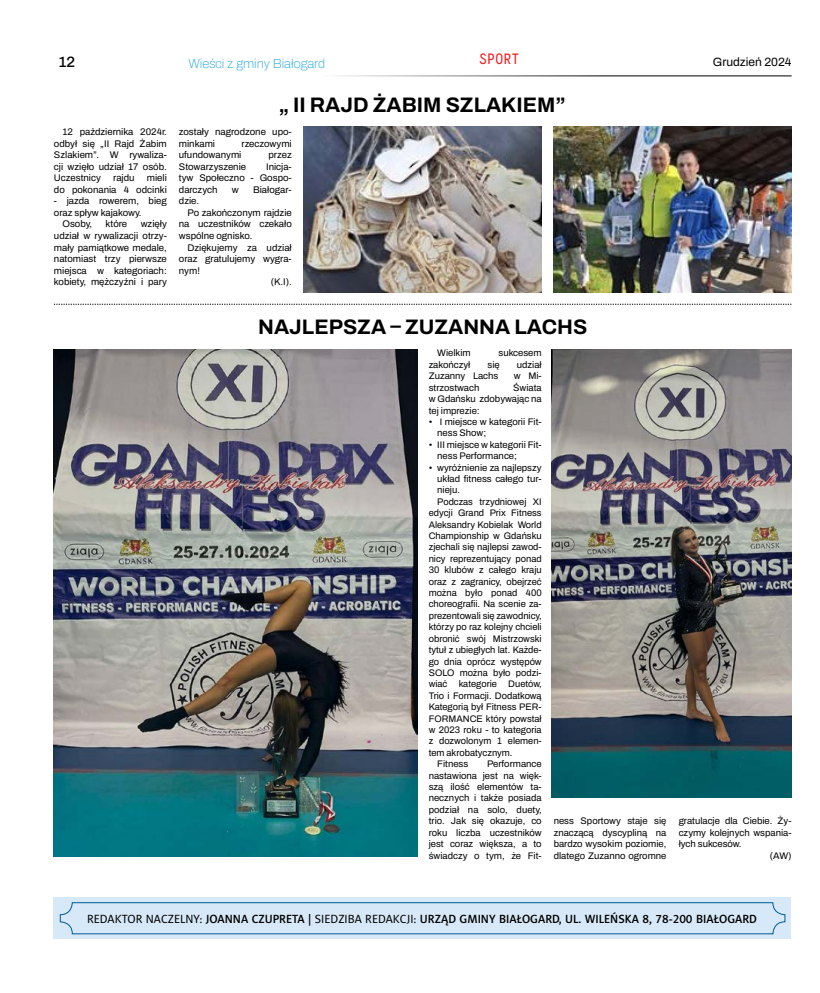
<style>
.page{position:relative;width:820px;height:993px;background:#fff}
.page>*{position:absolute;margin:0;border:0;box-sizing:border-box;transform-origin:0 0}
.t1{font:700 21px "Archivo";color:#000}
.t2{font:15px "Wyvern Rg";letter-spacing:.05em;color:#ed2124}
.t3{font:500 15px "Archivo";color:#000}
.t4{font:100 13px "Archivo";color:#2cace2}
.t5{font:12px "Naomi Sans EFN Medium";color:#000}
.t6{font:12px "Archivo";color:#000}
.t7{font:9.6px/11.5px "Archivo";color:#000;text-align:justify}
.t8{font:9.5px/11.4px "Archivo";color:#000;text-align:justify}
.s1{font-family:"Naomi Sans EFN"}
</style>
<div class="page">
<hr style="left:325px;top:75px;width:466px;height:1px;background:#000">
<div style="left:53px;top:897px;width:737px;height:41px;background:#d7e9f8"></div>
<div style="left:60px;top:901px;width:725px;height:33px;border:1px solid #005a96;border-radius:12px"></div>
<img style="left:303px;top:126px;width:238px;height:167px">
<img style="left:54px;top:349px;width:363px;height:507px">
<img style="left:551px;top:349px;width:240px;height:447px">
<img style="left:553px;top:126px;width:238px;height:167px">
<svg style="left:54px;top:304px;width:737px;height:1px"></svg>
<h2 class="t2" style="left:479px;top:50px;width:41px">SPORT</h2>
<h2 class="t3" style="left:58px;top:50px;width:18px">12</h2>
<h3 class="t4" style="left:188px;top:54px;width:138px">Wieści z gminy Białogard</h3>
<p class="t6" style="left:712px;top:53px;width:80px">Grudzień 2024</p>
<p class="t7" style="left:54px;top:126px;width:114px;text-indent:9px">12 października 2024r. odbył się „II Rajd Żabim Szlakiem”. W rywaliza&shy;cji wzięło udział 17 osób.<br>Uczestnicy</p>
<p class="t7" style="left:54px;top:172px;width:114px;text-align:right">mieli<br>do pokonania 4 odcinki</p>
<p class="t7" style="left:54px;top:195px;width:114px">- jazda rowerem, bieg</p>
<p class="t7" style="left:54px;top:207px;width:89px">oraz spływ kajakowy.</p>
<p class="t7" style="left:62px;top:218px;width:31px">Osoby,</p>
<p class="t7" style="left:106px;top:218px;width:23px">które</p>
<p class="t7" style="left:113px;top:172px;width:23px">rajdu</p>
<p class="t7" style="left:54px;top:218px;width:114px;text-indent:87px">wzięły udział w rywalizacji otrzy&shy;mały pamiątkowe medale, natomiast trzy pierwsze miejsca w kategoriach: kobiety, mężczyźni i pary</p>
<h1 class="t1" style="left:278px;top:89px;width:288px">„ II RAJD ŻABIM SZLAKIEM”</h1>
<p class="t7" style="left:179px;top:126px;width:114px">zostały nagrodzone upo&shy;minkami</p>
<p class="t7" style="left:241px;top:138px;width:52px">rzeczowymi</p>
<p class="t7" style="left:179px;top:149px;width:64px">ufundowanymi</p>
<p class="t7" style="left:268px;top:149px;width:25px">przez</p>
<p class="t7" style="left:179px;top:161px;width:69px">Stowarzyszenie</p>
<p class="t7" style="left:179px;top:161px;width:114px;text-indent:87px">Inicja&shy;tyw Społeczno - Gospo&shy;darczych</p>
<p class="t7" style="left:232px;top:184px;width:8px">w</p>
<p class="t7" style="left:253px;top:184px;width:40px">Białogar-</p>
<p class="t7" style="left:179px;top:195px;width:22px">dzie.</p>
<p class="t7" style="left:187px;top:207px;width:106px">Po zakończonym rajdzie</p>
<p class="t7" style="left:179px;top:218px;width:114px">na uczestników czekało</p>
<p class="t7" style="left:179px;top:230px;width:75px">wspólne ognisko.</p>
<p class="t7" style="left:187px;top:241px;width:106px">Dziękujemy za udział</p>
<p class="t7" style="left:179px;top:253px;width:114px">oraz gratulujemy wygra-</p>
<p class="t7" style="left:179px;top:264px;width:23px">nym!</p>
<p class="t7" style="left:270px;top:276px;width:23px">(K.I).</p>
<h1 class="t1" style="left:258px;top:310px;width:330px">NAJLEPSZA – ZUZANNA LACHS</h1>
<p class="t8" style="left:437px;top:347px;width:35px">Wielkim</p>
<p class="t8" style="left:498px;top:347px;width:45px">sukcesem</p>
<p class="t8" style="left:428px;top:359px;width:43px">zakończył</p>
<p class="t8" style="left:487px;top:359px;width:14px">się</p>
<p class="t8" style="left:516px;top:359px;width:26px">udział</p>
<p class="t8" style="left:428px;top:370px;width:71px">Zuzanny Lachs</p>
<p class="t8" style="left:513px;top:370px;width:29px">w Mi-</p>
<p class="t8" style="left:428px;top:381px;width:52px">strzostwach</p>
<p class="t8" style="left:428px;top:381px;width:114px;text-indent:84px">Świata w Gdańsku zdobywając na tej imprezie:</p>
<p class="t8" style="left:437px;top:416px;width:106px;text-indent:-9px">• I miejsce w kategorii Fit&shy;ness Show;</p>
<p class="t8" style="left:437px;top:438px;width:106px;text-indent:-9px">• III miejsce w kategorii Fit&shy;ness Performance;</p>
<p class="t8" style="left:428px;top:461px;width:114px">• wyróżnienie za najlepszy</p>
<p class="t8" style="left:437px;top:473px;width:106px">układ fitness całego tur-</p>
<p class="t8" style="left:437px;top:484px;width:24px">nieju.</p>
<p class="t8" style="left:437px;top:495px;width:106px">Podczas trzydniowej XI</p>
<p class="t8" style="left:428px;top:507px;width:114px">edycji Grand Prix Fitness</p>
<p class="t8" style="left:428px;top:518px;width:114px">Aleksandry Kobielak World</p>
<p class="t8" style="left:428px;top:530px;width:114px">Championship w Gdańsku</p>
<p class="t8" style="left:428px;top:541px;width:114px">zjechali się najlepsi zawod-</p>
<p class="t8" style="left:428px;top:552px;width:114px">nicy reprezentujący ponad</p>
<p class="t8" style="left:428px;top:564px;width:114px">30 klubów z całego kraju</p>
<p class="t8" style="left:428px;top:575px;width:114px">oraz z zagranicy, obejrzeć</p>
<p class="t8" style="left:428px;top:587px;width:114px">można było ponad 400</p>
<p class="t8" style="left:428px;top:598px;width:114px">choreografii. Na scenie za-</p>
<p class="t8" style="left:428px;top:609px;width:114px">prezentowali się zawodnicy,</p>
<p class="t8" style="left:428px;top:621px;width:114px">którzy po raz kolejny chcieli</p>
<p class="t8" style="left:428px;top:632px;width:114px">obronić swój Mistrzowski</p>
<p class="t8" style="left:428px;top:644px;width:114px">tytuł z ubiegłych lat. Każde-</p>
<p class="t8" style="left:428px;top:655px;width:114px">go dnia oprócz występów</p>
<p class="t8" style="left:428px;top:666px;width:114px">SOLO można było podzi-</p>
<p class="t8" style="left:428px;top:678px;width:114px">wiać kategorie Duetów,</p>
<p class="t8" style="left:428px;top:689px;width:114px">Trio i Formacji. Dodatkową</p>
<p class="t8" style="left:428px;top:701px;width:114px">Kategorią był Fitness PER-</p>
<p class="t8" style="left:428px;top:712px;width:114px">FORMANCE który powstał</p>
<p class="t8" style="left:428px;top:723px;width:114px">w 2023 roku - to kategoria</p>
<p class="t8" style="left:428px;top:735px;width:114px">z dozwolonym 1 elemen-</p>
<p class="t8" style="left:428px;top:746px;width:85px">tem akrobatycznym.</p>
<p class="t8" style="left:437px;top:758px;width:33px">Fitness</p>
<p class="t8" style="left:428px;top:758px;width:114px;text-indent:58px">Performance nastawiona jest na więk&shy;szą ilość elementów ta&shy;necznych i także posiada podział na solo, duety, trio. Jak się okazuje, co roku liczba uczestników jest coraz większa, a to świadczy o tym, że Fit-</p>
<p class="t8" style="left:553px;top:815px;width:114px">ness Sportowy staje się znaczącą dyscypliną na bardzo wysokim poziomie, dlatego Zuzanno ogromne</p>
<p class="t8" style="left:678px;top:815px;width:114px">gratulacje dla Ciebie. Ży-</p>
<p class="t8" style="left:678px;top:826px;width:114px">czymy kolejnych wspania-</p>
<p class="t8" style="left:678px;top:837px;width:64px">łych sukcesów.</p>
<p class="t8" style="left:769px;top:849px;width:23px">(AW)</p>
<p class="t5" style="left:87px;top:911px;width:671px"><span class="s1">REDAKTOR NACZELNY:</span> JOANNA CZUPRETA | <span class="s1">SIEDZIBA REDAKCJI:</span> URZĄD GMINY BIAŁOGARD, UL. WILEŃSKA 8, 78-200 BIAŁOGARD</p>
</div>
